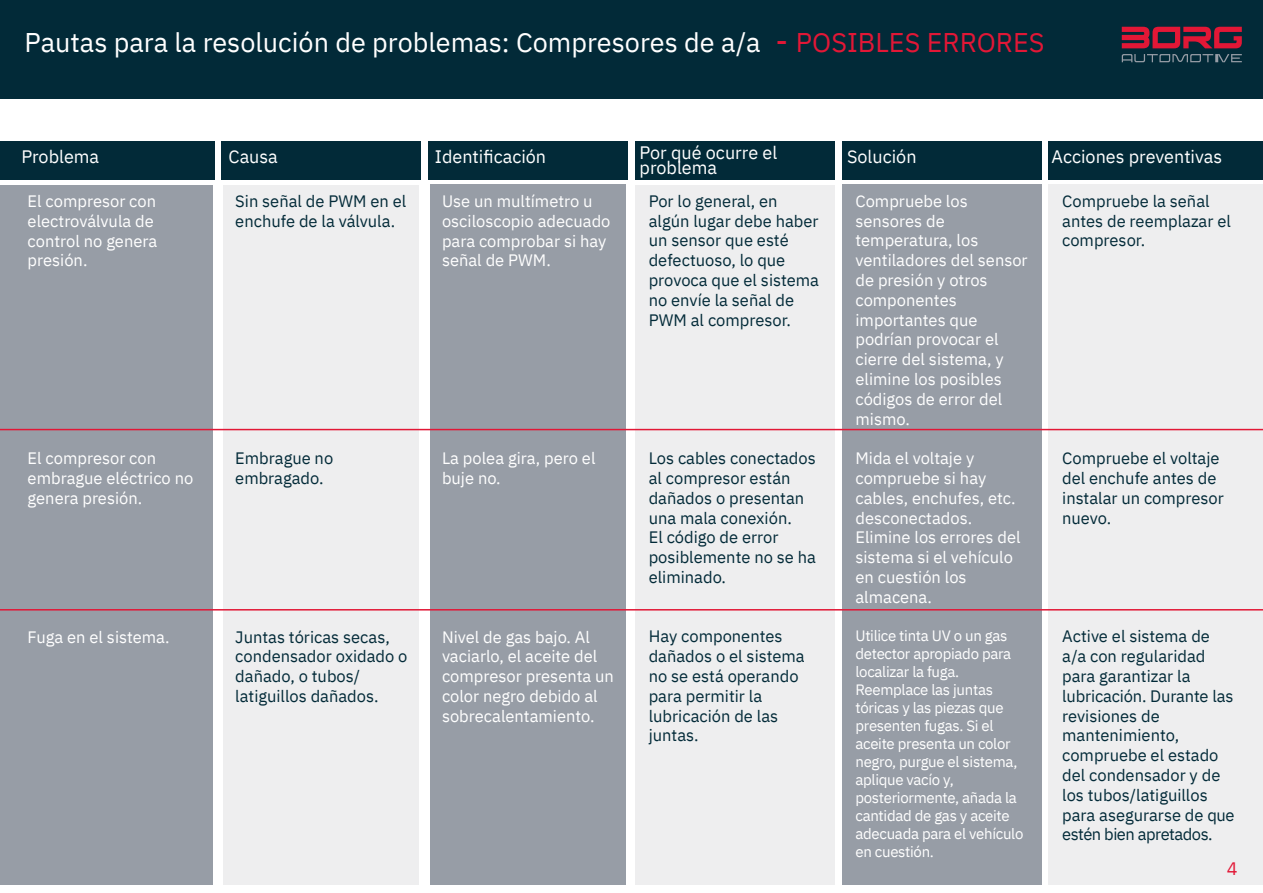
<style>
.page{position:relative;width:1263px;height:893px;background:#fff}
.page>*{position:absolute;margin:0;border:0;box-sizing:border-box;transform-origin:0 0}
.t1{font:27px "IBM Plex Sans";color:#fff}
.t2{font:18px/15px "IBM Plex Sans";color:#fff}
.t3{font:18px "IBM Plex Sans";color:#e21736}
.t4{font:16.5px/19.8px "IBM Plex Sans";color:#022a38}
.t5{font:16.5px/19.8px "IBM Plex Sans";color:#fff}
.t6{font:15px/18px "IBM Plex Sans";letter-spacing:-.02em;color:#fff}
.s1{font-size:31.95px;color:#e21736}
.s2{color:#e21736}
</style>
<div class="page">
<div style="left:0;top:0;width:1263px;height:99px;background:#022a38"></div>
<svg style="left:1122px;top:54px;width:120px;height:8px"></svg>
<svg style="left:1122px;top:27px;width:120px;height:21px"></svg>
<div style="left:222px;top:141px;width:199px;height:39px;background:#022a38"></div>
<div style="left:428px;top:141px;width:200px;height:39px;background:#022a38"></div>
<div style="left:635px;top:141px;width:200px;height:39px;background:#022a38"></div>
<div style="left:842px;top:141px;width:199px;height:39px;background:#022a38"></div>
<div style="left:1048px;top:141px;width:215px;height:39px;background:#022a38"></div>
<div style="left:0;top:141px;width:214px;height:39px;background:#022a38"></div>
<div style="left:0;top:185px;width:212px;height:699px;background:#979da6"></div>
<div style="left:224px;top:185px;width:195px;height:699px;background:#eeeeef"></div>
<div style="left:430px;top:184px;width:196px;height:700px;background:#979da6"></div>
<div style="left:635px;top:185px;width:200px;height:699px;background:#eeeeef"></div>
<div style="left:842px;top:184px;width:199px;height:700px;background:#979da6"></div>
<div style="left:1048px;top:184px;width:215px;height:700px;background:#eeeeef"></div>
<hr style="left:0;top:429px;width:1263px;height:1px;background:#e21736">
<hr style="left:0;top:609px;width:1263px;height:1px;background:#e21736">
<p class="t1" style="left:25px;top:21px;width:1021px">Pautas para la resolución de problemas: Compresores de a/a <span class="s1">-</span> <span class="s2">POSIBLES ERRORES</span></p>
<p class="t2" style="left:21px;top:148px;width:79px">Problema</p>
<p class="t2" style="left:228px;top:148px;width:51px">Causa</p>
<p class="t2" style="left:435px;top:148px;width:113px">Identificación</p>
<p class="t2" style="left:640px;top:143px;width:139px">Por qué ocurre el problema</p>
<p class="t2" style="left:847px;top:148px;width:71px">Solución</p>
<p class="t2" style="left:1051px;top:148px;width:172px">Acciones preventivas</p>
<p class="t5" style="left:28px;top:190px;width:131px">El compresor con electroválvula de control no genera presión.</p>
<p class="t5" style="left:442px;top:190px;width:170px">Use un multímetro u osciloscopio adecuado para comprobar si hay señal de PWM.</p>
<p class="t4" style="left:649px;top:190px;width:171px">Por lo general, en algún lugar debe haber un sensor que esté</p>
<p class="t4" style="left:649px;top:249px;width:172px">defectuoso, lo que provoca que el sistema no envíe la señal de<br>PWM al compresor.</p>
<p class="t5" style="left:855px;top:190px;width:174px">Compruebe los sensores de temperatura, los ventiladores del sensor de presión y otros componentes importantes que podrían provocar el cierre del sistema, y elimine los posibles códigos de error del mismo.</p>
<p class="t5" style="left:855px;top:447px;width:120px">Mida el voltaje y</p>
<p class="t5" style="left:855px;top:467px;width:162px">compruebe si hay cables, enchufes, etc. desconectados.</p>
<p class="t5" style="left:855px;top:526px;width:167px">Elimine los errores del sistema si el vehículo en cuestión los</p>
<p class="t5" style="left:855px;top:586px;width:78px">almacena.</p>
<p class="t6" style="left:855px;top:625px;width:169px">Utilice tinta UV o un gas detector apropiado para localizar la fuga.<br>Reemplace las juntas tóricas y las piezas que presenten fugas. Si el aceite presenta un color negro, purgue el sistema, aplique vacío y, posteriormente, añada la cantidad de gas y aceite adecuada para el vehículo en cuestión.</p>
<p class="t4" style="left:1062px;top:190px;width:170px">Compruebe la señal antes de reemplazar el compresor.</p>
<p class="t4" style="left:235px;top:190px;width:173px">Sin señal de PWM en el enchufe de la válvula.</p>
<p class="t4" style="left:649px;top:447px;width:169px">Los cables conectados al compresor están dañados o presentan una mala conexión.<br>El código de error posiblemente no se ha eliminado.</p>
<p class="t4" style="left:1062px;top:447px;width:163px">Compruebe el voltaje del enchufe antes de instalar un compresor nuevo.</p>
<p class="t5" style="left:28px;top:447px;width:167px">El compresor con embrague eléctrico no genera presión.</p>
<p class="t4" style="left:235px;top:447px;width:99px">Embrague no embragado.</p>
<p class="t5" style="left:442px;top:447px;width:155px">La polea gira, pero el buje no.</p>
<p class="t4" style="left:235px;top:625px;width:174px">Juntas tóricas secas, condensador oxidado o dañado, o tubos/ latiguillos dañados.</p>
<p class="t4" style="left:1062px;top:625px;width:149px">Active el sistema de a/a con regularidad para garantizar la</p>
<p class="t4" style="left:1062px;top:685px;width:174px">lubricación. Durante las revisiones de mantenimiento, compruebe el estado del condensador y de los tubos/latiguillos para asegurarse de que estén bien apretados.</p>
<p class="t3" style="left:1227px;top:855px;width:12px">4</p>
<p class="t5" style="left:28px;top:625px;width:144px">Fuga en el sistema.</p>
<p class="t5" style="left:442px;top:625px;width:173px">Nivel de gas bajo. Al vaciarlo, el aceite del compresor presenta un color negro debido al sobrecalentamiento.</p>
<p class="t4" style="left:649px;top:625px;width:157px">Hay componentes dañados o el sistema no se está operando para permitir la lubricación de las juntas.</p>
</div>
